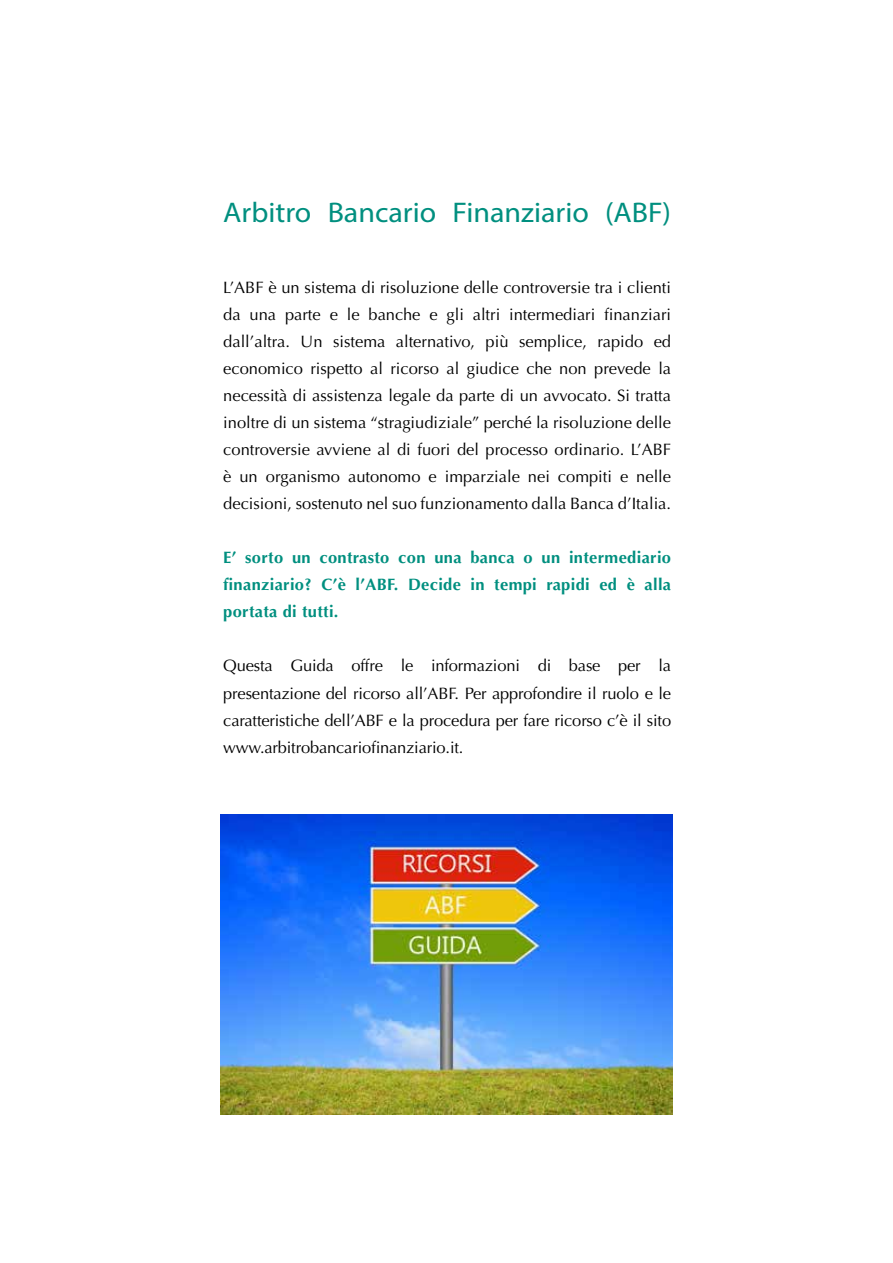
<style>
.page{position:relative;width:893px;height:1263px;background:#fff}
.page>*{position:absolute;margin:0;border:0;box-sizing:border-box;transform-origin:0 0}
.t1{font:28.5px "Myriad Pro";color:#008f7f;scale:1.05 1}
.t2{font:16.5px/27px "Optima LT Std";letter-spacing:-.005em;color:#000;text-align:justify}
.t3{font:700 16.5px/27px "Optima LT Std";letter-spacing:.02em;color:#008f7f;text-align:justify}
</style>
<div class="page">
<img style="left:221px;top:814px;width:451px;height:301px">
<h1 class="t1" style="left:223px;top:195px;width:428px">Arbitro Bancario Finanziario (ABF)</h1>
<p class="t2" style="left:223px;top:274px;width:449px">L’ABF è un sistema di risoluzione delle controversie tra i clienti da una parte e le banche e gli altri intermediari finanziari dall’altra. Un sistema alternativo, più semplice, rapido ed economico rispetto al ricorso al giudice che non prevede la necessità di assistenza legale da parte di un avvocato. Si tratta inoltre di un sistema “stragiudiziale” perché la risoluzione delle controversie avviene al di fuori del processo ordinario. L’ABF è un organismo autonomo e imparziale nei compiti e nelle decisioni, sostenuto nel suo funzionamento dalla Banca d’Italia.</p>
<p class="t3" style="left:223px;top:544px;width:449px">E’ sorto un contrasto con una banca o un intermediario finanziario? C’è l’ABF. Decide in tempi rapidi ed è alla portata di tutti.</p>
<p class="t2" style="left:223px;top:653px;width:449px">Questa Guida offre le informazioni di base per la presentazione del ricorso all’ABF. Per approfondire il ruolo e le caratteristiche dell’ABF e la procedura per fare ricorso c’è il sito www.arbitrobancariofinanziario.it.</p>
</div>
